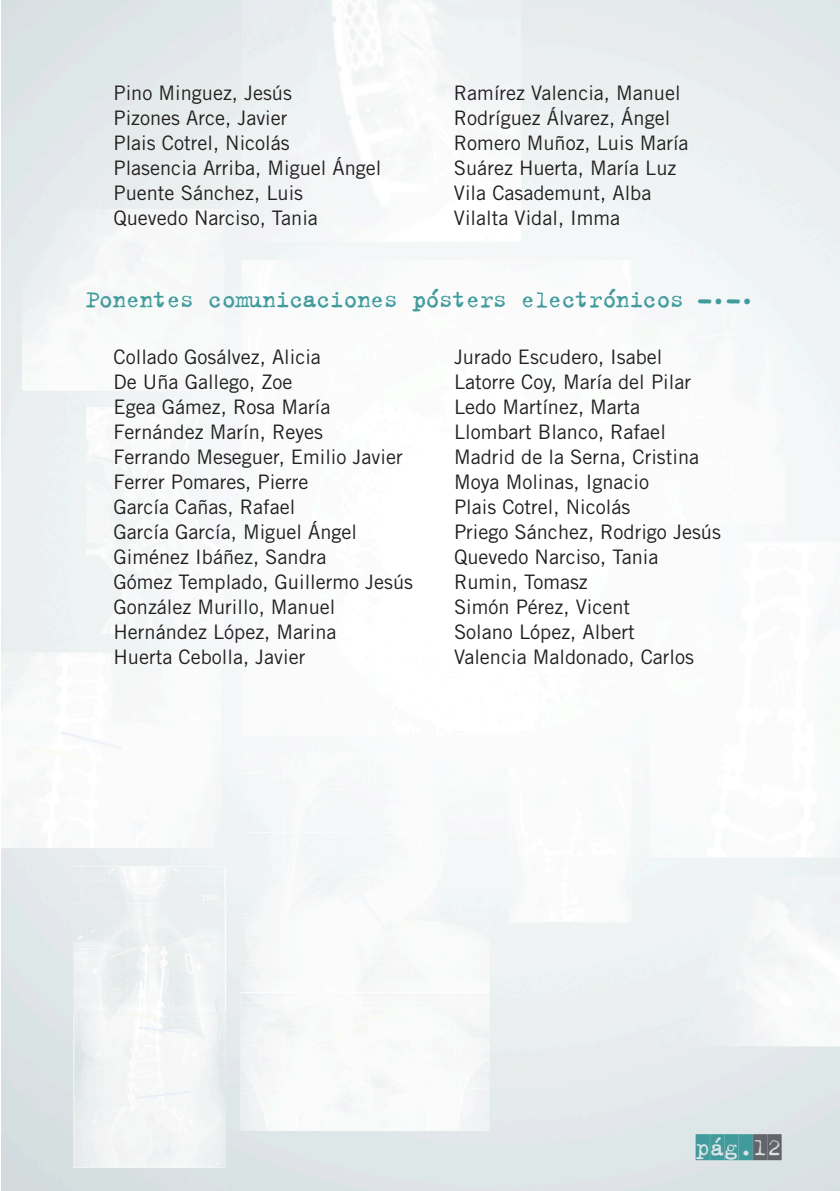
<style>
.page{position:relative;width:840px;height:1191px;background:#fff}
.page>*{position:absolute;margin:0;border:0;box-sizing:border-box;transform-origin:0 0}
.t1{font:26px "Trixie";letter-spacing:-.03em;color:#419b9c}
.t2{font:26px "Trixie Cameo";color:#419b9c}
.t3{font:20px/25px "Trade Gothic LT Std";color:#231f20}
.s1{color:#63656a}
</style>
<div class="page">
<p class="t3" style="left:113px;top:80px;width:269px">Pino Minguez, Jesús<br>Pizones Arce, Javier<br>Plais Cotrel, Nicolás<br>Plasencia Arriba, Miguel Ángel<br>Puente Sánchez, Luis<br>Quevedo Narciso, Tania</p>
<p class="t3" style="left:453px;top:80px;width:236px">Ramírez Valencia, Manuel<br>Rodríguez Álvarez, Ángel<br>Romero Muñoz, Luis María<br>Suárez Huerta, María Luz<br>Vila Casademunt, Alba<br>Vilalta Vidal, Imma</p>
<h1 class="t1" style="left:85px;top:282px;width:671px">Ponentes comunicaciones pósters electrónicos -·-·</h1>
<p class="t3" style="left:113px;top:344px;width:301px">Collado Gosálvez, Alicia<br>De Uña Gallego, Zoe<br>Egea Gámez, Rosa María<br>Fernández Marín, Reyes<br>Ferrando Meseguer, Emilio Javier<br>Ferrer Pomares, Pierre<br>García Cañas, Rafael<br>García García, Miguel Ángel<br>Giménez Ibáñez, Sandra<br>Gómez Templado, Guillermo Jesús<br>González Murillo, Manuel<br>Hernández López, Marina<br>Huerta Cebolla, Javier</p>
<p class="t3" style="left:453px;top:344px;width:268px">Jurado Escudero, Isabel<br>Latorre Coy, María del Pilar<br>Ledo Martínez, Marta<br>Llombart Blanco, Rafael<br>Madrid de la Serna, Cristina<br>Moya Molinas, Ignacio<br>Plais Cotrel, Nicolás<br>Priego Sánchez, Rodrigo Jesús<br>Quevedo Narciso, Tania<br>Rumin, Tomasz<br>Simón Pérez, Vicent<br>Solano López, Albert<br>Valencia Maldonado, Carlos</p>
<h1 class="t2" style="left:695px;top:1133px;width:87px">pág.<span class="s1">12</span></h1>
</div>
